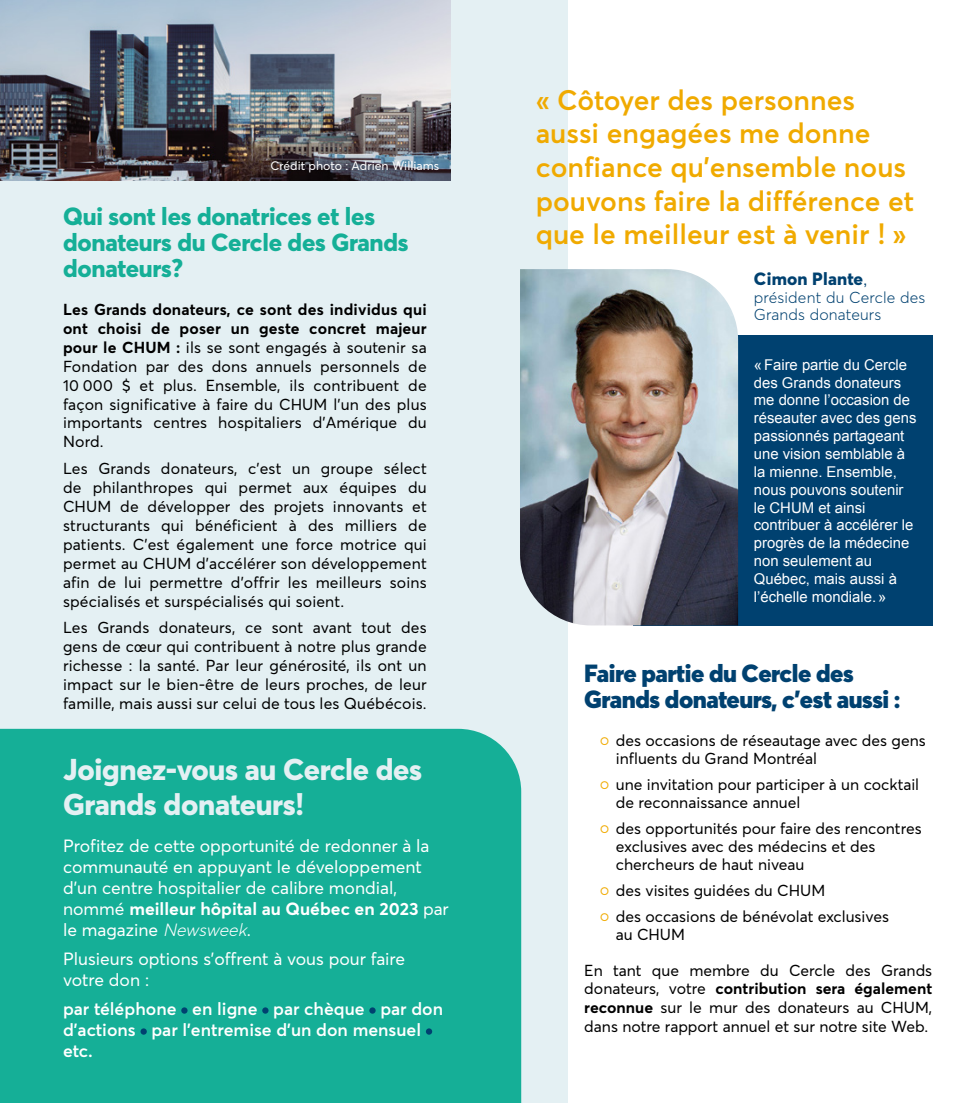
<style>
.page{position:relative;width:977px;height:1103px;background:#fff}
.page>*{position:absolute;margin:0;border:0;box-sizing:border-box;transform-origin:0 0}
.t1{font:800 29.75px/35.7px "Averta";letter-spacing:-.01em;color:#e4f0f3}
.t2{font:600 28px/33.6px "Averta";color:#f0aa00}
.t3{font:800 24.5px/26.2px "Averta";letter-spacing:-.01em;color:#15af97}
.t4{font:900 24.5px/26.2px "Averta";letter-spacing:-.02em;color:#004170}
.t5{font:17.5px/21px "Averta";color:#fff}
.t6{font:600 17.5px/21px "Averta";color:#fff}
.t7{font:800 17.5px "Averta";letter-spacing:.01em;color:#004170}
.t8{font:15.75px/18.9px "Averta";color:#000;text-align:justify}
.t9{font:300 15.75px/17.5px "Averta";letter-spacing:.01em;color:#004170}
.t10{font:14.88px/17.8px "Arial";color:#fff}
.t11{font:12.25px "Averta";color:#fff}
.s1{font-weight:700}
.s2{font-weight:300;font-style:italic}
.s3{font-family:"Arial";font-weight:400;font-size:15.75px}
.s4{font-size:14px;color:#f0aa00}
</style>
<div class="page">
<div style="left:0;top:0;width:567px;height:1102px;background:#e4f0f3"></div>
<div style="left:0;top:729px;width:521px;height:373px;background:#15af97"></div>
<img style="left:0;top:0;width:450px;height:181px">
<svg style="left:181px;top:1007px;width:6px;height:6px"></svg>
<svg style="left:262px;top:1007px;width:6px;height:6px"></svg>
<svg style="left:369px;top:1007px;width:6px;height:6px"></svg>
<div style="left:140px;top:1028px;width:7px;height:6px;background:#004170;border-radius:50%"></div>
<svg style="left:426px;top:1028px;width:6px;height:6px"></svg>
<div style="left:633px;top:335px;width:299px;height:290px;background:#004170"></div>
<img style="left:520px;top:269px;width:218px;height:356px">
<p class="t11" style="left:270px;top:158px;width:170px">Crédit photo : Adrien Williams</p>
<h3 class="t3" style="left:63px;top:202px;width:347px">Qui sont les donatrices et les donateurs du Cercle des Grands donateurs ?</h3>
<p class="t8" style="left:63px;top:300px;width:365px"><span class="s1">Les Grands donateurs, ce sont des individus qui ont choisi de poser un geste concret majeur pour le CHUM :</span> ils se sont engagés à soutenir sa Fondation par des dons annuels personnels de 10 000 $ et plus. Ensemble, ils contribuent de façon significative à faire du CHUM l’un des plus importants centres hospitaliers d’Amérique du Nord.</p>
<p class="t8" style="left:63px;top:459px;width:365px">Les Grands donateurs, c’est un groupe sélect de philanthropes qui permet aux équipes du CHUM de développer des projets innovants et structurants qui bénéficient à des milliers de patients. C’est également une force motrice qui permet au CHUM d’accélérer son développement afin de lui permettre d’offrir les meilleurs soins spécialisés et surspécialisés qui soient.</p>
<p class="t8" style="left:63px;top:618px;width:365px">Les Grands donateurs, ce sont avant tout des gens de cœur qui contribuent à notre plus grande richesse : la santé. Par leur générosité, ils ont un impact sur le bien-être de leurs proches, de leur famille, mais aussi sur celui de tous les Québécois.</p>
<h1 class="t1" style="left:63px;top:750px;width:361px">Joignez-vous au Cercle des<br>Grands donateurs!</h1>
<p class="t5" style="left:63px;top:835px;width:387px">Profitez de cette opportunité de redonner à la communauté en appuyant le développement d’un centre hospitalier de calibre mondial, nommé <span class="s1">meilleur hôpital au Québec en 2023</span> par le magazine <span class="s2">Newsweek</span>.</p>
<p class="t5" style="left:63px;top:948px;width:344px">Plusieurs options s’offrent à vous pour faire votre don :</p>
<p class="t6" style="left:63px;top:998px;width:381px">par téléphone en ligne par chèque par don d’actions par l’entremise d’un don mensuel etc.</p>
<h2 class="t2" style="left:536px;top:83px;width:380px">« Côtoyer des personnes aussi engagées me donne confiance qu’ensemble nous pouvons faire la différence et que le meilleur est à venir ! »</h2>
<p class="t7" style="left:753px;top:268px;width:115px">Cimon Plante<span class="s3">,</span></p>
<p class="t9" style="left:753px;top:288px;width:173px">président du Cercle des<br>Grands donateurs</p>
<p class="t10" style="left:753px;top:356px;width:164px">«Faire partie du Cercle des Grands donateurs me donne l’occasion de réseauter avec des gens passionnés partageant une vision semblable à la mienne. Ensemble, nous pouvons soutenir le CHUM et ainsi contribuer à accélérer le progrès de la médecine non seulement au<br>Québec, mais aussi à l’échelle mondiale.»</p>
<h3 class="t4" style="left:584px;top:659px;width:318px">Faire partie du Cercle des<br>Grands donateurs, c’est aussi :</h3>
<p class="t8" style="left:616px;top:731px;width:311px;line-height:18.2px;text-indent:-16px"><span class="s4">○</span> des occasions de réseautage avec des gens influents du Grand Montréal</p>
<p class="t8" style="left:616px;top:775px;width:305px;line-height:18.2px;text-indent:-16px"><span class="s4">○</span> une invitation pour participer à un cocktail de reconnaissance annuel</p>
<p class="t8" style="left:616px;top:819px;width:307px;line-height:18.2px;text-align:left;text-indent:-16px"><span class="s4">○</span> des opportunités pour faire des rencontres exclusives avec des médecins et des chercheurs de haut niveau</p>
<p class="t8" style="left:600px;top:880px;width:227px"><span class="s4">○</span> des visites guidées du CHUM</p>
<p class="t8" style="left:616px;top:907px;width:275px;line-height:18.2px;text-indent:-16px"><span class="s4">○</span> des occasions de bénévolat exclusives au CHUM</p>
<p class="t8" style="left:584px;top:960px;width:349px">En tant que membre du Cercle des Grands donateurs, votre <span class="s1">contribution sera également reconnue</span> sur le mur des donateurs au CHUM, dans notre rapport annuel et sur notre site Web.</p>
</div>
